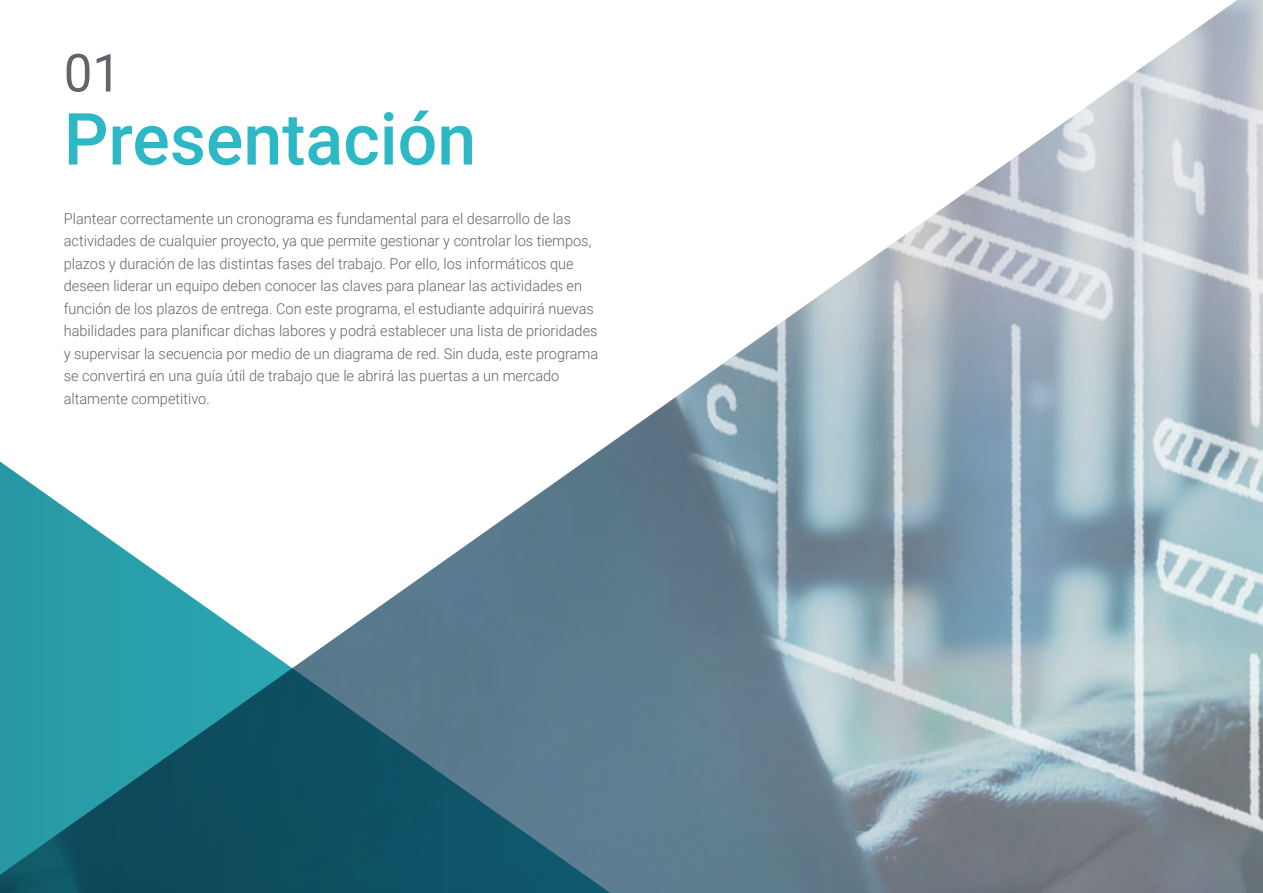
<style>
.page{position:relative;width:1263px;height:893px;background:#fff}
.page>*{position:absolute;margin:0;border:0;box-sizing:border-box;transform-origin:0 0}
.t1{font:500 72px "Roboto";color:#2db8c5}
.t2{font:52.5px "Roboto";color:#61646a}
.t3{font:300 15px/22.5px "Roboto";color:#61646a}
</style>
<div class="page">
<img style="left:606px;top:0;width:657px;height:893px">
<svg style="left:0;top:446px;width:640px;height:447px"></svg>
<h2 class="t2" style="left:64px;top:36px;width:59px">01</h2>
<h1 class="t1" style="left:64px;top:89px;width:414px">Presentación</h1>
<p class="t3" style="left:64px;top:207px;width:536px">Plantear correctamente un cronograma es fundamental para el desarrollo de las actividades de cualquier proyecto, ya que permite gestionar y controlar los tiempos, plazos y duración de las distintas fases del trabajo. Por ello, los informáticos que deseen liderar un equipo deben conocer las claves para planear las actividades en función de los plazos de entrega. Con este programa, el estudiante adquirirá nuevas habilidades para planificar dichas labores y podrá establecer una lista de prioridades y supervisar la secuencia por medio de un diagrama de red. Sin duda, este programa se convertirá en una guía útil de trabajo que le abrirá las puertas a un mercado altamente competitivo.</p>
</div>
